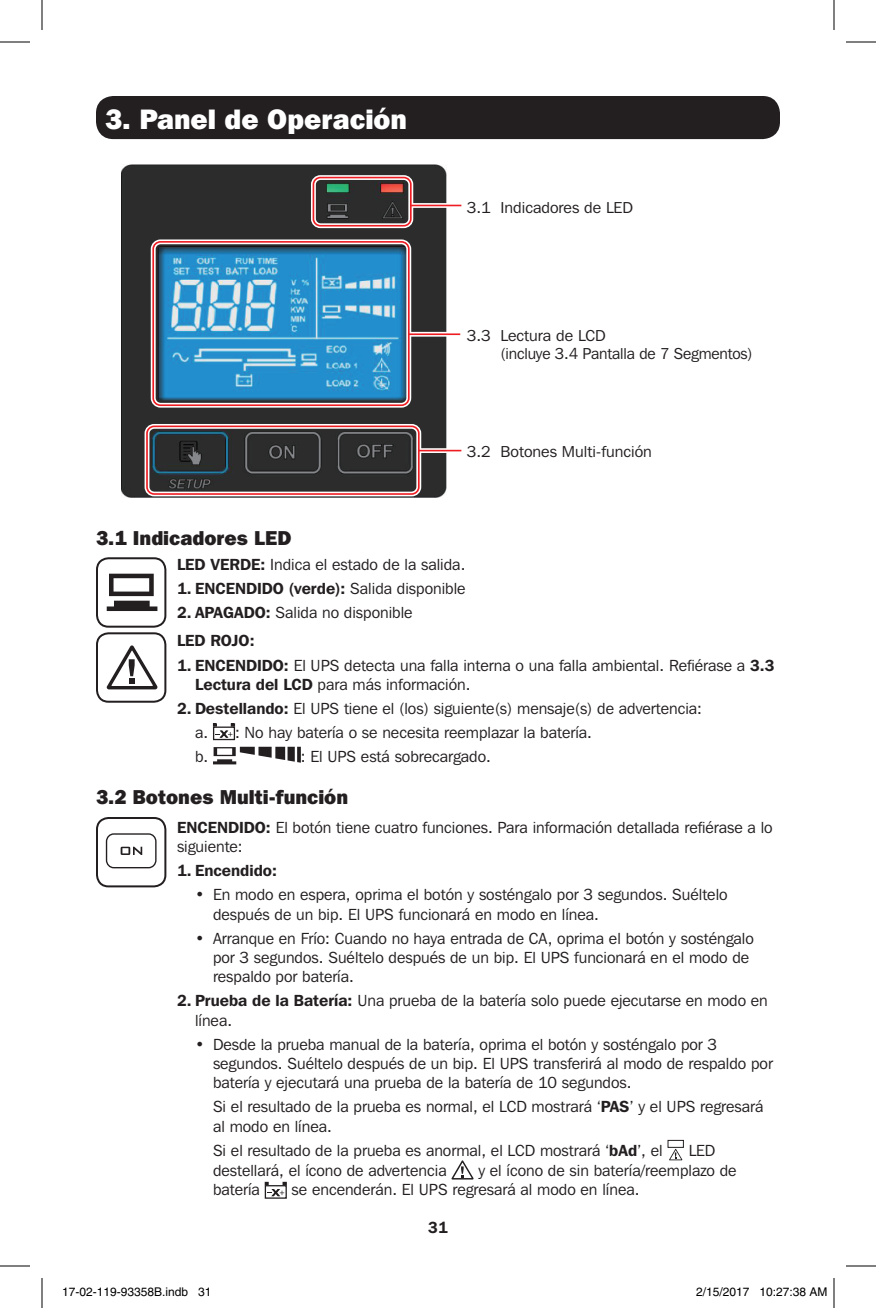
<style>
.page{position:relative;width:876px;height:1308px;background:#fff}
.page>*{position:absolute;margin:0;border:0;box-sizing:border-box;transform-origin:0 0}
.t1{font:800 28px "Franklin Gothic IT Cby BT";color:#fff}
.t2{font:800 20px "Franklin Gothic IT Cby BT";color:#231f20}
.t3{font:16px/19.2px "Franklin Gothic IT Cby BT";color:#231f20}
.t4{font:600 16px "Franklin Gothic IT Cby BT";color:#231f20}
.t5{font:15.8px/17.8px "Franklin Gothic IT Cby BT";color:#231f20}
.t6{font:12px "Helvetica";color:#000}
.s1{font-weight:600}
.s2{font-weight:400}
</style>
<div class="page">
<div style="left:96px;top:96px;width:684px;height:43px;background:#231f20;border-radius:17px"></div>
<div style="left:213px;top:727px;width:22px;height:13px;border:1px solid #231f20"></div>
<svg style="left:213px;top:723px;width:22px;height:15px"></svg>
<svg style="left:213px;top:747px;width:88px;height:17px"></svg>
<svg style="left:669px;top:1149px;width:13px;height:12px"></svg>
<div style="left:668px;top:1140px;width:16px;height:8px;border:1px solid #231f20"></div>
<svg style="left:452px;top:1160px;width:22px;height:20px"></svg>
<div style="left:265px;top:1185px;width:22px;height:14px;border:1px solid #231f20"></div>
<svg style="left:265px;top:1182px;width:22px;height:15px"></svg>
<img style="left:122px;top:165px;width:324px;height:333px">
<div style="left:411px;top:203px;width:50px;height:5px;background:#f9b7b9"></div>
<div style="left:409px;top:332px;width:51px;height:5px;background:#fdefef"></div>
<svg style="left:421px;top:448px;width:40px;height:5px"></svg>
<div style="left:311px;top:175px;width:102px;height:53px;border:5px solid #fff;border-radius:7px"></div>
<div style="left:145px;top:424px;width:276px;height:72px;border:5px solid #fff;border-radius:7px"></div>
<div style="left:151px;top:239px;width:260px;height:169px;border:5px solid #fff;border-radius:7px"></div>
<div style="left:313px;top:177px;width:99px;height:50px;border:2px solid #ee1d23;border-radius:7px"></div>
<div style="left:146px;top:426px;width:274px;height:69px;border:2px solid #ee1d23;border-radius:7px"></div>
<div style="left:152px;top:241px;width:258px;height:165px;border:2px solid #ee1d23;border-radius:7px"></div>
<hr style="left:411px;top:205px;width:50px;height:1px;background:#ee1d23">
<hr style="left:409px;top:333px;width:51px;height:2px;background:#ee1d23">
<hr style="left:419px;top:450px;width:42px;height:1px;background:#ee1d23">
<div style="left:96px;top:557px;width:70px;height:71px;border:2px solid #231f20;border-radius:12px"></div>
<div style="left:96px;top:632px;width:70px;height:71px;border:2px solid #231f20;border-radius:12px"></div>
<div style="left:96px;top:817px;width:70px;height:70px;border:2px solid #231f20;border-radius:12px"></div>
<svg style="left:107px;top:574px;width:50px;height:37px"></svg>
<svg style="left:107px;top:645px;width:50px;height:44px"></svg>
<div style="left:106px;top:833px;width:51px;height:35px;border:1px solid #231f20;border-radius:7px"></div>
<svg style="left:121px;top:847px;width:21px;height:8px"></svg>
<hr style="left:0;top:42px;width:30px;height:1px;background:#000">
<hr style="left:846px;top:42px;width:30px;height:1px;background:#000">
<hr style="left:0;top:1266px;width:30px;height:1px;background:#000">
<hr style="left:846px;top:1266px;width:30px;height:1px;background:#000">
<hr style="left:42px;top:0;width:1px;height:30px;background:#000">
<hr style="left:42px;top:1278px;width:1px;height:30px;background:#000">
<hr style="left:834px;top:0;width:1px;height:30px;background:#000">
<hr style="left:834px;top:1278px;width:1px;height:30px;background:#000">
<div style="left:767px;top:1288px;width:5px;height:8px;border:1px solid #fff;border-radius:50%"></div>
<div style="left:766px;top:1287px;width:7px;height:10px;border:1px solid #fff;border-radius:50%"></div>
<p class="t1" style="left:105px;top:101px;width:304px">3. Panel de Operación</p>
<p class="t5" style="left:467px;top:198px;width:168px">3.1 Indicadores de LED</p>
<p class="t5" style="left:501px;top:327px;width:254px;text-indent:-34px">3.3 Lectura de LCD<br>(incluye 3.4 Pantalla de 7 Segmentos)</p>
<p class="t5" style="left:467px;top:442px;width:187px">3.2 Botones Multi-función</p>
<p class="t2" style="left:96px;top:526px;width:197px">3.1 Indicadores LED</p>
<p class="t3" style="left:177px;top:554px;width:290px"><span class="s1">LED VERDE:</span> Indica el estado de la salida.</p>
<p class="t4" style="left:177px;top:578px;width:290px">1. ENCENDIDO (verde): <span class="s2">Salida disponible</span></p>
<p class="t3" style="left:177px;top:603px;width:237px"><span class="s1">2. APAGADO:</span> Salida no disponible</p>
<p class="t4" style="left:177px;top:631px;width:79px">LED ROJO:</p>
<p class="t3" style="left:195px;top:655px;width:581px;text-indent:-18px"><span class="s1">1. ENCENDIDO:</span> El UPS detecta una falla interna o una falla ambiental. Refiérase a <span class="s1">3.3<br>Lectura del LCD</span> para más información.</p>
<p class="t3" style="left:177px;top:699px;width:527px"><span class="s1">2. Destellando:</span> El UPS tiene el (los) siguiente(s) mensaje(s) de advertencia:</p>
<p class="t3" style="left:195px;top:723px;width:399px">a. : No hay batería o se necesita reemplazar la batería.</p>
<p class="t3" style="left:195px;top:747px;width:15px">b.</p>
<p class="t3" style="left:301px;top:747px;width:192px">: El UPS está sobrecargado.</p>
<p class="t2" style="left:96px;top:785px;width:254px">3.2 Botones Multi-función</p>
<p class="t3" style="left:177px;top:817px;width:597px"><span class="s1">ENCENDIDO:</span> El botón tiene cuatro funciones. Para información detallada refiérase a lo siguiente:</p>
<p class="t4" style="left:177px;top:860px;width:101px">1. Encendido:</p>
<p class="t3" style="left:213px;top:885px;width:516px;text-indent:-18px">• En modo en espera, oprima el botón y sosténgalo por 3 segundos. Suéltelo después de un bip. El UPS funcionará en modo en línea.</p>
<p class="t3" style="left:213px;top:928px;width:542px;text-indent:-18px">• Arranque en Frío: Cuando no haya entrada de CA, oprima el botón y sosténgalo por 3 segundos. Suéltelo después de un bip. El UPS funcionará en el modo de respaldo por batería.</p>
<p class="t3" style="left:195px;top:991px;width:574px;text-indent:-18px"><span class="s1">2. Prueba de la Batería:</span> Una prueba de la batería solo puede ejecutarse en modo en línea.</p>
<p class="t3" style="left:213px;top:1034px;width:561px;text-indent:-18px">• Desde la prueba manual de la batería, oprima el botón y sosténgalo por 3 segundos. Suéltelo después de un bip. El UPS transferirá al modo de respaldo por batería y ejecutará una prueba de la batería de 10 segundos.</p>
<p class="t3" style="left:213px;top:1097px;width:552px">Si el resultado de la prueba es normal, el LCD mostrará ‘<span class="s1">PAS</span>’ y el UPS regresará al modo en línea.</p>
<p class="t3" style="left:213px;top:1141px;width:451px">Si el resultado de la prueba es anormal, el LCD mostrará ‘<span class="s1">bAd</span>’, el</p>
<p class="t3" style="left:689px;top:1141px;width:28px">LED</p>
<p class="t3" style="left:213px;top:1160px;width:235px">destellará, el ícono de advertencia</p>
<p class="t3" style="left:478px;top:1160px;width:260px">y el ícono de sin batería/reemplazo de</p>
<p class="t3" style="left:213px;top:1179px;width:48px">batería</p>
<p class="t3" style="left:292px;top:1179px;width:349px">se encenderán. El UPS regresará al modo en línea.</p>
<p class="t4" style="left:428px;top:1217px;width:21px">31</p>
<p class="t6" style="left:62px;top:1285px;width:151px">17-02-119-93358B.indb 31</p>
<p class="t6" style="left:696px;top:1285px;width:133px">2/15/2017 10:27:38 AM</p>
</div>
